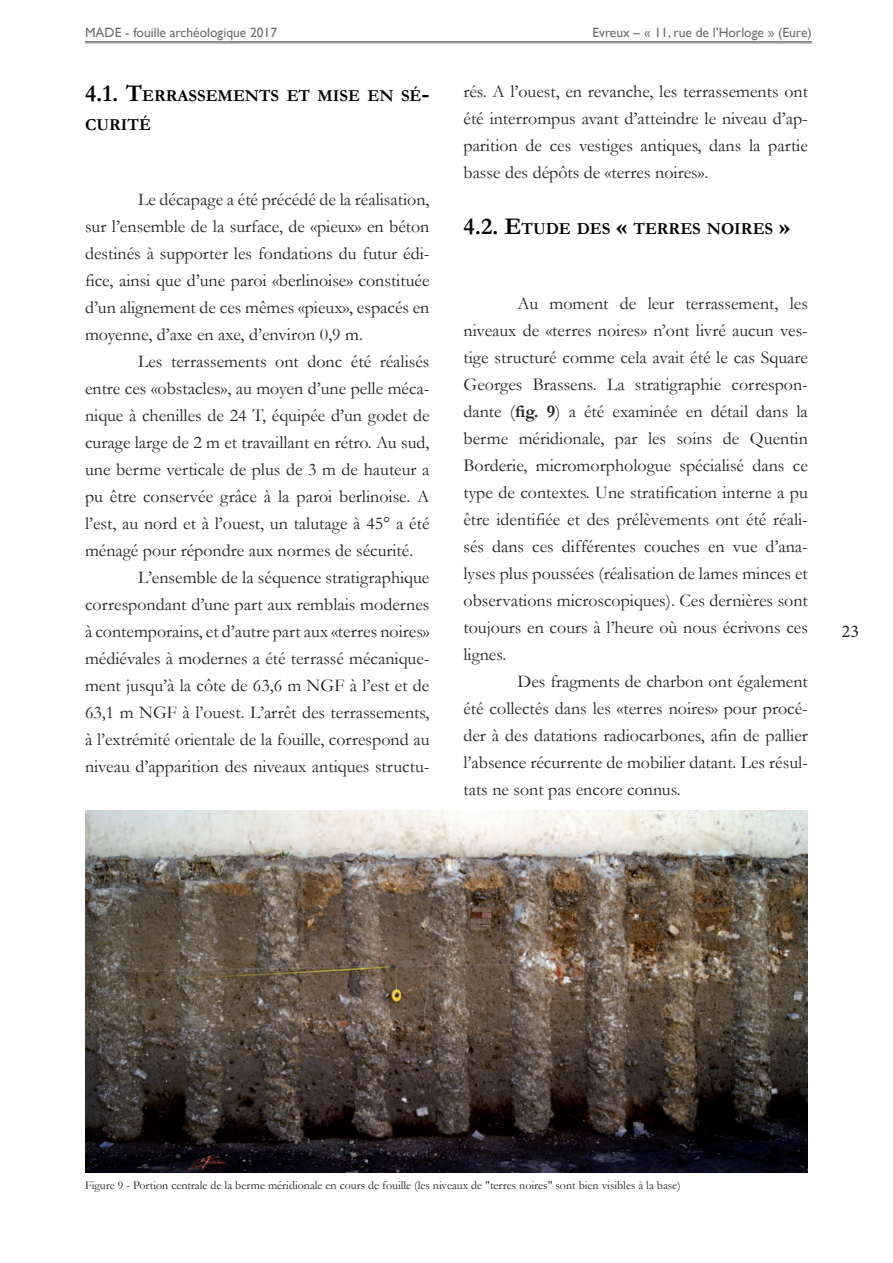
<style>
.page{position:relative;width:893px;height:1263px;background:#fff}
.page>*{position:absolute;margin:0;border:0;box-sizing:border-box;transform-origin:0 0}
.t1{font:18px/27px "Garamond";color:#231f20;text-align:justify}
.t2{font:18px "Minion Pro";color:#231f20}
.t3{font:700 16.8px/28.8px "Garamond";color:#000}
.t4{font:13.5px "Gill Sans";color:#6c6d70}
.t5{font:12px "Garamond";color:#231f20}
.s1{font-size:24px}
.s2{font-weight:700}
</style>
<div class="page">
<hr style="left:85px;top:41px;width:727px;height:1px;background:#6c6d70">
<hr style="left:85px;top:43px;width:727px;height:1px;background:#6c6d70">
<img style="left:85px;top:811px;width:723px;height:361px">
<p class="t4" style="left:85px;top:25px;width:194px">MADE - fouille archéologique 2017</p>
<p class="t4" style="left:592px;top:25px;width:221px">Evreux – « 11, rue de l’Horloge » (Eure)</p>
<p class="t3" style="left:85px;top:81px;width:346px"><span class="s1">4.1. T</span>ERRASSEMENTS ET MISE EN SÉ<span class="s1">-<br></span>CURITÉ</p>
<p class="t1" style="left:85px;top:185px;width:346px;text-indent:53px">Le décapage a été précédé de la réalisation, sur l’ensemble de la surface, de «pieux» en béton destinés à supporter les fondations du futur édi&shy;fice, ainsi que d’une paroi «berlinoise» constituée d’un alignement de ces mêmes «pieux», espacés en moyenne, d’axe en axe, d’environ 0,9 m.</p>
<p class="t1" style="left:85px;top:347px;width:346px;text-indent:53px">Les terrassements ont donc été réalisés entre ces «obstacles», au moyen d’une pelle méca&shy;nique à chenilles de 24 T, équipée d’un godet de curage large de 2 m et travaillant en rétro. Au sud, une berme verticale de plus de 3 m de hauteur a pu être conservée grâce à la paroi berlinoise. A l’est, au nord et à l’ouest, un talutage à 45° a été ménagé pour répondre aux normes de sécurité.</p>
<p class="t1" style="left:85px;top:563px;width:346px;text-indent:53px">L’ensemble de la séquence stratigraphique correspondant d’une part aux remblais modernes à contemporains, et d’autre part aux «terres noires» médiévales à modernes a été terrassé mécanique&shy;ment jusqu’à la côte de 63,6 m NGF à l’est et de 63,1 m NGF à l’ouest. L’arrêt des terrassements, à l’extrémité orientale de la fouille, correspond au niveau d’apparition des niveaux antiques structu-</p>
<p class="t1" style="left:463px;top:77px;width:346px">rés. A l’ouest, en revanche, les terrassements ont été interrompus avant d’atteindre le niveau d’ap&shy;parition de ces vestiges antiques, dans la partie basse des dépôts de «terres noires».</p>
<p class="t3" style="left:463px;top:214px;width:328px"><span class="s1">4.2. E</span>TUDE DES <span class="s1">«</span> TERRES NOIRES <span class="s1">»</span></p>
<p class="t1" style="left:463px;top:289px;width:346px;text-indent:54px">Au moment de leur terrassement, les niveaux de «terres noires» n’ont livré aucun ves&shy;tige structuré comme cela avait été le cas Square Georges Brassens. La stratigraphie correspon&shy;dante (<span class="s2">fig. 9</span>) a été examinée en détail dans la berme méridionale, par les soins de Quentin Borderie, micromorphologue spécialisé dans ce type de contextes. Une stratification interne a pu être identifiée et des prélèvements ont été réali&shy;sés dans ces différentes couches en vue d’ana&shy;lyses plus poussées (réalisation de lames minces et observations microscopiques). Ces dernières sont toujours en cours à l’heure où nous écrivons ces lignes.</p>
<p class="t1" style="left:463px;top:667px;width:346px;text-indent:54px">Des fragments de charbon ont également été collectés dans les «terres noires» pour procé&shy;der à des datations radiocarbones, afin de pallier l’absence récurrente de mobilier datant. Les résul&shy;tats ne sont pas encore connus.</p>
<p class="t2" style="left:842px;top:619px;width:19px">23</p>
<p class="t5" style="left:85px;top:1177px;width:597px">Figure 9 - Portion centrale de la berme méridionale en cours de fouille (les niveaux de "terres noires" sont bien visibles à la base)</p>
</div>
